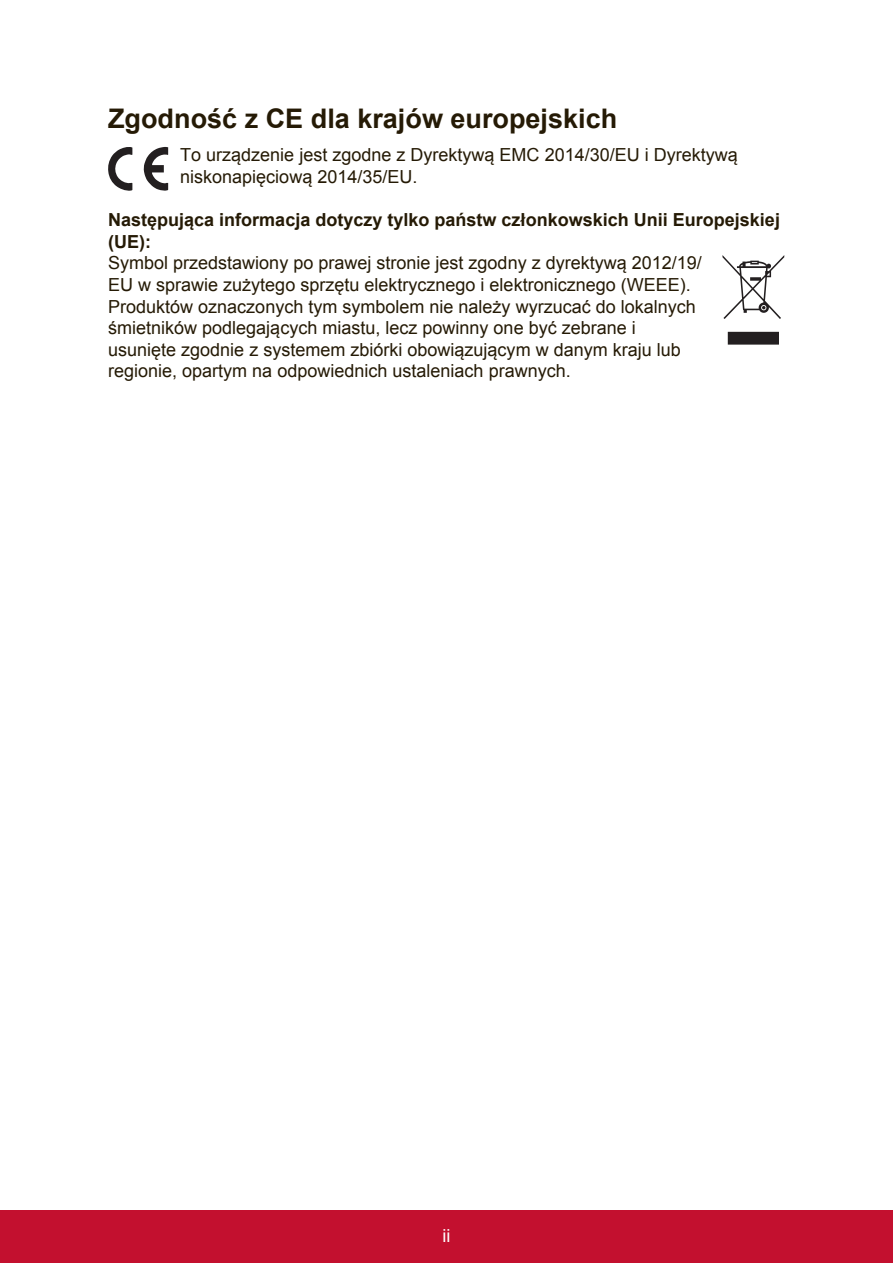
<style>
.page{position:relative;width:893px;height:1263px;background:#fff}
.page>*{position:absolute;margin:0;border:0;box-sizing:border-box;transform-origin:0 0}
.t1{font:700 27px "Arial";color:#251a05}
.t2{font:18px/21.6px "Arial";color:#251a05}
.t3{font:700 18px/21.6px "Arial";color:#251a05}
.t4{font:18px "Arial";color:#fff}
</style>
<div class="page">
<div style="left:0;top:1210px;width:892px;height:53px;background:#c3102f"></div>
<svg style="left:108px;top:147px;width:24px;height:44px"></svg>
<svg style="left:143px;top:147px;width:25px;height:44px"></svg>
<svg style="left:727px;top:332px;width:51px;height:12px"></svg>
<svg style="left:722px;top:255px;width:61px;height:64px"></svg>
<h1 class="t1" style="left:108px;top:100px;width:510px">Zgodność z CE dla krajów europejskich</h1>
<p class="t2" style="left:180px;top:144px;width:559px">To urządzenie jest zgodne z Dyrektywą EMC 2014/30/EU i Dyrektywą niskonapięciową 2014/35/EU.</p>
<p class="t3" style="left:108px;top:209px;width:673px">Następująca informacja dotyczy tylko państw członkowskich Unii Europejskiej (UE):</p>
<p class="t2" style="left:108px;top:252px;width:595px">Symbol przedstawiony po prawej stronie jest zgodny z dyrektywą 2012/19/ EU w sprawie zużytego sprzętu elektrycznego i elektronicznego (WEEE).<br>Produktów oznaczonych tym symbolem nie należy wyrzucać do lokalnych śmietników podlegających miastu, lecz powinny one być zebrane i usunięte zgodnie z systemem zbiórki obowiązującym w danym kraju lub regionie, opartym na odpowiednich ustaleniach prawnych.</p>
<p class="t4" style="left:442px;top:1223px;width:9px">ii</p>
</div>
